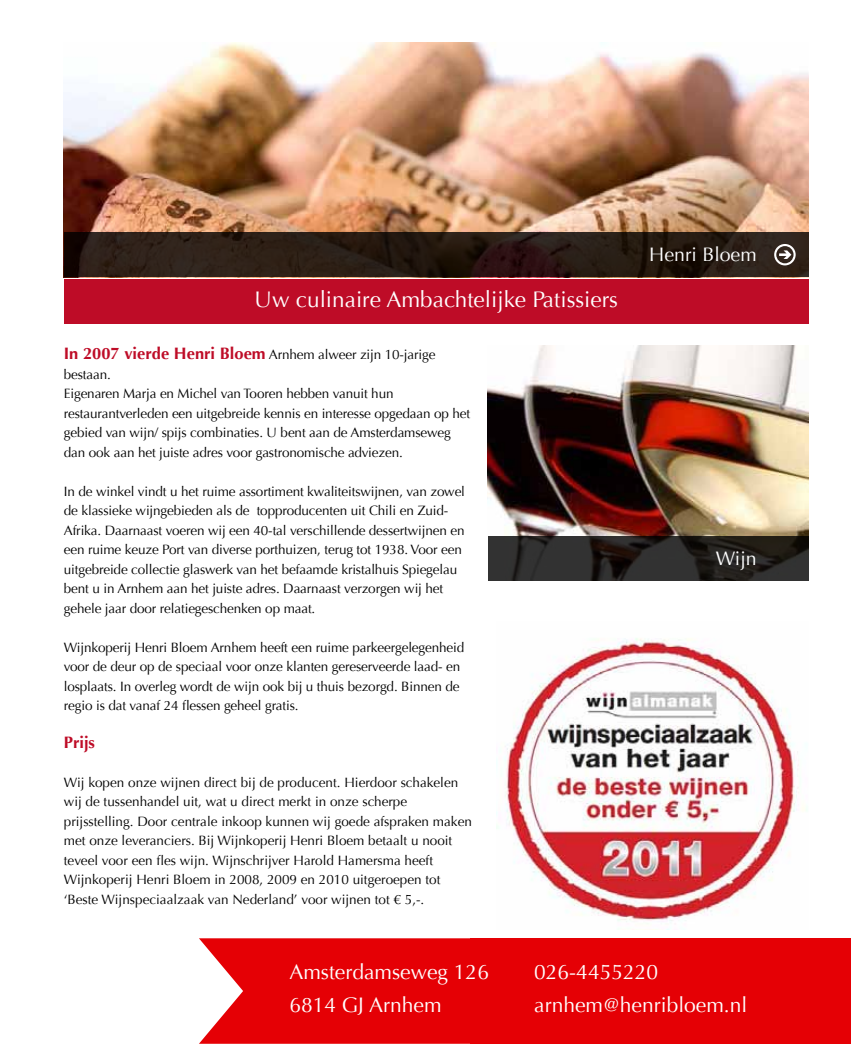
<style>
.page{position:relative;width:851px;height:1063px;background:#fff}
.page>*{position:absolute;margin:0;border:0;box-sizing:border-box;transform-origin:0 0}
.t1{font:22.5px "Optima";color:#fff}
.t2{font:21px/33px "Optima";color:#fff}
.t3{font:19.5px "Optima";color:#fff}
.t4{font:700 16.5px "Optima";color:#be0c27}
.t5{font:13.5px/19.5px "Optima";letter-spacing:-.01em;color:#000}
.s1{font-weight:700;font-size:16.5px;color:#be0c27}
</style>
<div class="page">
<img style="left:64px;top:43px;width:744px;height:189px">
<img style="left:488px;top:346px;width:320px;height:190px">
<img style="left:496px;top:638px;width:311px;height:292px">
<svg style="left:64px;top:232px;width:744px;height:45px;background:#281b13"></svg>
<div style="left:64px;top:280px;width:744px;height:44px;background:#be0c27"></div>
<svg style="left:488px;top:536px;width:320px;height:44px;background:#282624"></svg>
<div style="left:471px;top:938px;width:379px;height:106px;background:#e50005"></div>
<svg style="left:199px;top:938px;width:272px;height:106px;background:#e7151a"></svg>
<svg style="left:774px;top:244px;width:21px;height:21px"></svg>
<h1 class="t1" style="left:254px;top:286px;width:365px">Uw culinaire Ambachtelijke Patissiers</h1>
<p class="t5" style="left:64px;top:345px;width:408px"><span class="s1">In 2007 vierde Henri Bloem</span> Arnhem alweer zijn 10-jarige bestaan.<br>Eigenaren Marja en Michel van Tooren hebben vanuit hun restaurantverleden een uitgebreide kennis en interesse opgedaan op het gebied van wijn/ spijs combinaties. U bent aan de Amsterdamseweg dan ook aan het juiste adres voor gastronomische adviezen.</p>
<p class="t5" style="left:64px;top:482px;width:402px">In de winkel vindt u het ruime assortiment kwaliteitswijnen, van zowel de klassieke wijngebieden als de topproducenten uit Chili en Zuid-Afrika. Daarnaast voeren wij een 40-tal verschillende dessertwijnen en een ruime keuze Port van diverse porthuizen, terug tot 1938. Voor een uitgebreide collectie glaswerk van het befaamde kristalhuis Spiegelau bent u in Arnhem aan het juiste adres. Daarnaast verzorgen wij het gehele jaar door relatiegeschenken op maat.</p>
<p class="t5" style="left:64px;top:638px;width:402px">Wijnkoperij Henri Bloem Arnhem heeft een ruime parkeergelegenheid voor de deur op de speciaal voor onze klanten gereserveerde laad- en losplaats. In overleg wordt de wijn ook bij u thuis bezorgd. Binnen de regio is dat vanaf 24 flessen geheel gratis.</p>
<p class="t4" style="left:64px;top:732px;width:33px">Prijs</p>
<p class="t5" style="left:64px;top:772px;width:409px">Wij kopen onze wijnen direct bij de producent. Hierdoor schakelen wij de tussenhandel uit, wat u direct merkt in onze scherpe prijsstelling. Door centrale inkoop kunnen wij goede afspraken maken met onze leveranciers. Bij Wijnkoperij Henri Bloem betaalt u nooit teveel voor een fles wijn. Wijnschrijver Harold Hamersma heeft Wijnkoperij Henri Bloem in 2008, 2009 en 2010 uitgeroepen tot ‘Beste Wijnspeciaalzaak van Nederland’ voor wijnen tot € 5,-.</p>
<h3 class="t3" style="left:649px;top:243px;width:109px">Henri Bloem</h3>
<h3 class="t3" style="left:715px;top:547px;width:42px">Wijn</h3>
<h2 class="t2" style="left:289px;top:956px;width:201px">Amsterdamseweg 126<br>6814 GJ Arnhem</h2>
<h2 class="t2" style="left:534px;top:956px;width:214px">026-4455220 arnhem@henribloem.nl</h2>
</div>
